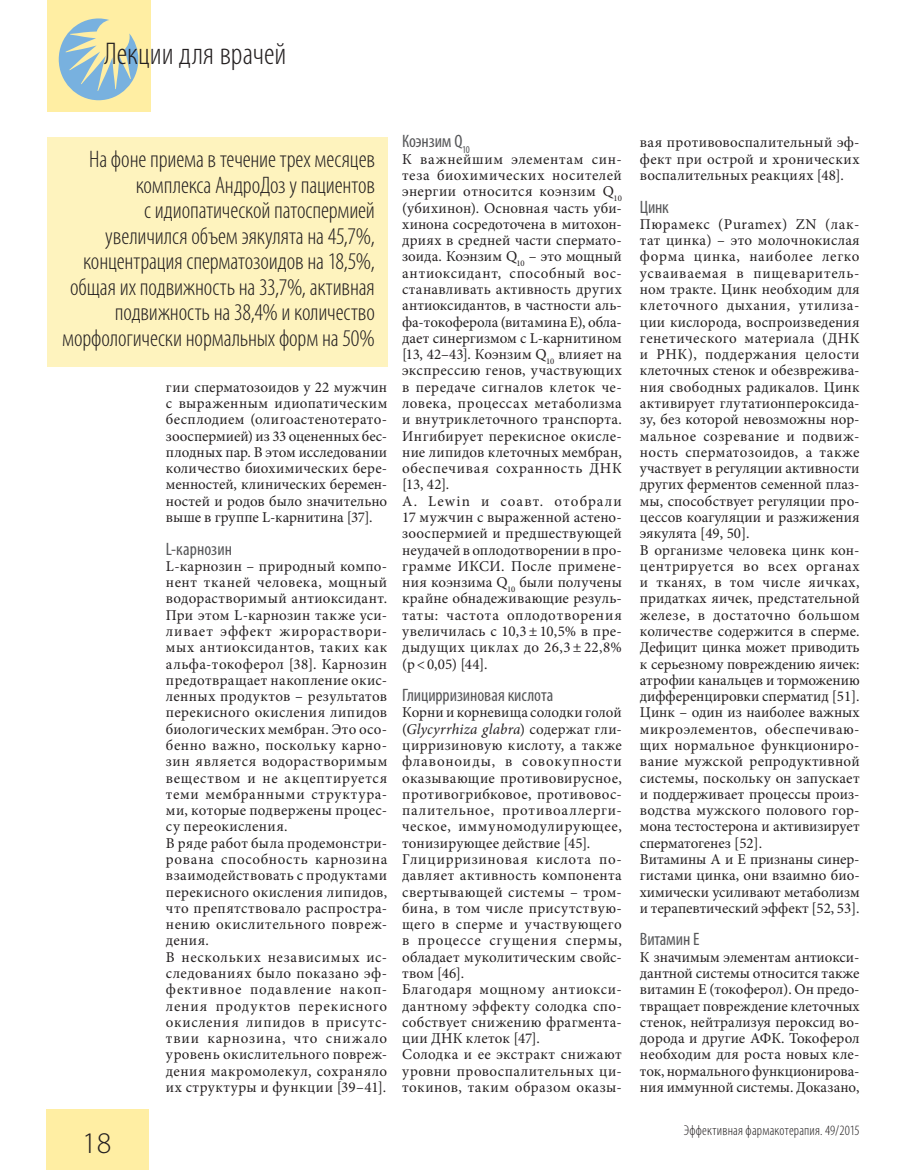
<style>
.page{position:relative;width:915px;height:1170px;background:#fff}
.page>*{position:absolute;margin:0;border:0;box-sizing:border-box;transform-origin:0 0}
.t1{font:300 condensed 31.5px "Myriad Pro";color:#231f20}
.t2{font:300 30px "Myriad Pro";color:#231f20}
.t3{font:300 condensed 24px/25.5px "Myriad Pro";letter-spacing:-.005em;color:#231f20;text-align:right}
.t4{font:condensed 18px "Myriad Pro";letter-spacing:-.005em;color:#57585a}
.t5{font:15px/16.2px "Minion Pro";letter-spacing:.02em;color:#231f20}
.t6{font:300 condensed 14.25px "Myriad Pro";letter-spacing:.015em;color:#231f20}
.s1{font-style:italic}
</style>
<div class="page">
<div style="left:47px;top:1108px;width:102px;height:61px;background:#ffeea3"></div>
<div style="left:47px;top:0;width:103px;height:112px;background:#ffeea3"></div>
<svg style="left:59px;top:18px;width:79px;height:82px"></svg>
<div style="left:47px;top:138px;width:340px;height:229px;background:#fef3be"></div>
<h1 class="t1" style="left:104px;top:35px;width:183px">Лекции для врачей</h1>
<p class="t3" style="left:62px;top:146px;width:314px">На фоне приема в течение трех месяцев комплекса АндроДоз у пациентов<br>с идиопатической патоспермией увеличился объем эякулята на 45,7%, концентрация сперматозоидов на 18,5%, общая их подвижность на 33,7%, активная подвижность на 38,4% и количество морфологически нормальных форм на 50%</p>
<p class="t5" style="left:166px;top:379px;width:223px;text-align:justify">гии сперматозоидов у 22 мужчин с выраженным идиопатическим бесплодием (олигоастенотерато&shy;зооспермией) из 33 оцененных бес&shy;плодных пар. В этом исследовании количество биохимических бере&shy;менностей, клинических беремен&shy;ностей и родов было значительно выше в группе L-карнитина [37].</p>
<p class="t4" style="left:166px;top:537px;width:68px">L-карнозин</p>
<p class="t5" style="left:166px;top:558px;width:223px">L-карнозин – природный компо&shy;нент тканей человека, мощный водорастворимый антиоксидант.<br>При этом L-карнозин также уси&shy;ливает эффект жирораствори&shy;мых антиоксидантов, таких как альфа-токоферол [38]. Карнозин предотвращает накопление окис&shy;ленных продуктов – результатов перекисного окисления липидов биологических мембран. Это осо&shy;бенно важно, поскольку карно&shy;зин является водорастворимым веществом и не акцептируется теми мембранными структура&shy;ми, которые подвержены процес&shy;су переокисления.<br>В ряде работ была продемонстри&shy;рована способность карнозина взаимодействовать с продуктами перекисного окисления липидов, что препятствовало распростра&shy;нению окислительного повреж&shy;дения.<br>В нескольких независимых ис&shy;следованиях было показано эф&shy;фективное подавление накоп&shy;ления продуктов перекисного окисления липидов в присутс&shy;твии карнозина, что снижало уровень окислительного повреж&shy;дения макромолекул, сохраняло их структуры и функции [39–41].</p>
<p class="t4" style="left:402px;top:131px;width:69px">Коэнзим Q<sub>10</sub></p>
<p class="t5" style="left:402px;top:151px;width:221px">К важнейшим элементам син&shy;теза биохимических носителей энергии относится коэнзим Q<sub>10 </sub>(убихинон). Основная часть уби&shy;хинона сосредоточена в митохон&shy;дриях в средней части спермато&shy;зоида. Коэнзим Q<sub>10</sub> – это мощный антиоксидант, способный вос&shy;станавливать активность других антиоксидантов, в частности аль&shy;фа-токоферола (витамина Е), обла&shy;дает синергизмом с L-карнитином [13, 42–43]. Коэнзим Q<sub>10</sub> влияет на экспрессию генов, участвующих в передаче сигналов клеток че&shy;ловека, процессах метаболизма и внутриклеточного транспорта.<br>Ингибирует перекисное окисле&shy;ние липидов клеточных мембран, обеспечивая сохранность ДНК [13, 42].<br>A. Lewin и соавт. отобрали<br>17 мужчин с выраженной астено&shy;зооспермией и предшествующей неудачей в оплодотворении в про&shy;грамме ИКСИ. После примене&shy;ния коэнзима Q<sub>10</sub> были получены крайне обнадеживающие резуль&shy;таты: частота оплодотворения увеличилась с 10,3±10,5% в пре&shy;дыдущих циклах до 26,3 ± 22,8% (p&lt;0,05) [44].</p>
<p class="t4" style="left:402px;top:684px;width:152px">Глицирризиновая кислота</p>
<p class="t5" style="left:402px;top:704px;width:221px">Корни и корневища солодки голой (<span class="s1">Glycyrrhiza glabra</span>) содержат гли&shy;цирризиновую кислоту, а также флавоноиды, в совокупности оказывающие противовирусное, противогрибковое, противовос&shy;палительное, противоаллерги&shy;ческое, иммуномодулирующее, тонизирующее действие [45].<br>Глицирризиновая кислота по&shy;давляет активность компонента свертывающей системы – тром&shy;бина, в том числе присутствую&shy;щего в сперме и участвующего в процессе сгущения спермы, обладает муколитическим свойс&shy;твом [46].<br>Благодаря мощному антиокси&shy;дантному эффекту солодка спо&shy;собствует снижению фрагмента&shy;ции ДНК клеток [47].<br>Солодка и ее экстракт снижают уровни провоспалительных ци&shy;токинов, таким образом оказы-</p>
<h2 class="t2" style="left:82px;top:1125px;width:31px">18</h2>
<p class="t5" style="left:639px;top:134px;width:221px;text-align:justify">вая противовоспалительный эф&shy;фект при острой и хронических воспалительных реакциях [48].</p>
<p class="t4" style="left:639px;top:196px;width:30px">Цинк</p>
<p class="t5" style="left:639px;top:216px;width:221px">Пюрамекс (Puramex) ZN (лак&shy;тат цинка) – это молочнокислая форма цинка, наиболее легко усваиваемая в пищеваритель&shy;ном тракте. Цинк необходим для клеточного дыхания, утилиза&shy;ции кислорода, воспроизведения генетического материала (ДНК и РНК), поддержания целости клеточных стенок и обезврежива&shy;ния свободных радикалов. Цинк активирует глутатионпероксида&shy;зу, без которой невозможны нор&shy;мальное созревание и подвиж&shy;ность сперматозоидов, а также участвует в регуляции активности других ферментов семенной плаз&shy;мы, способствует регуляции про&shy;цессов коагуляции и разжижения эякулята [49, 50].<br>В организме человека цинк кон&shy;центрируется во всех органах и тканях, в том числе яичках, придатках яичек, предстательной железе, в достаточно большом количестве содержится в сперме.<br>Дефицит цинка может приводить к серьезному повреждению яичек: атрофии канальцев и торможению дифференцировки сперматид [51].<br>Цинк – один из наиболее важных микроэлементов, обеспечиваю&shy;щих нормальное функциониро&shy;вание мужской репродуктивной системы, поскольку он запускает и поддерживает процессы произ&shy;водства мужского полового гор&shy;мона тестостерона и активизирует сперматогенез [52].<br>Витамины A и Е признаны синер&shy;гистами цинка, они взаимно био&shy;химически усиливают метаболизм и терапевтический эффект [52, 53].</p>
<p class="t4" style="left:639px;top:928px;width:61px">Витамин Е</p>
<p class="t5" style="left:639px;top:948px;width:221px;text-align:justify">К значимым элементам антиокси&shy;дантной системы относится также витамин Е (токоферол). Он предо&shy;твращает повреждение клеточных стенок, нейтрализуя пероксид во&shy;дорода и другие АФК. Токоферол необходим для роста новых кле&shy;ток, нормального функционирова&shy;ния иммунной системы. Доказано,</p>
<p class="t6" style="left:683px;top:1121px;width:177px">Эффективная фармакотерапия. 49/2015</p>
</div>
